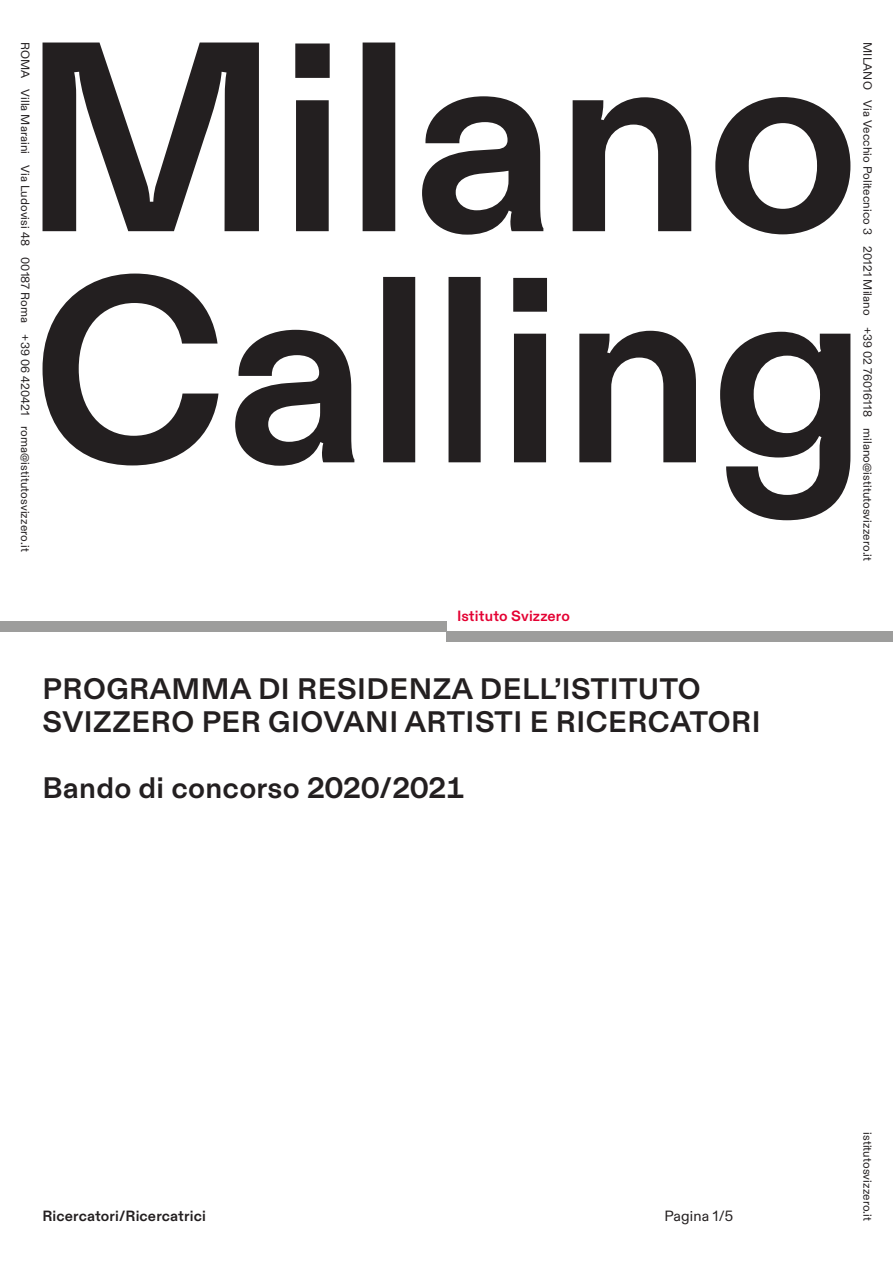
<style>
.page{position:relative;width:893px;height:1263px;background:#fff}
.page>*{position:absolute;margin:0;border:0;box-sizing:border-box;transform-origin:0 0}
.t1{font:700 27px/33px "Istituto Svizzero";letter-spacing:.02em;color:#231f20}
.t2{font:700 13.5px "Istituto Svizzero";letter-spacing:.01em;color:#231f20}
.t3{font:700 13.5px "Istituto Svizzero";letter-spacing:.01em;color:#e40032}
.t4{font:13.5px "Istituto Svizzero";letter-spacing:.01em;color:#231f20}
.t5{font:10.8px "Istituto Svizzero";letter-spacing:.01em;color:#231f20}
</style>
<div class="page">
<svg style="left:43px;top:43px;width:807px;height:192px"></svg>
<svg style="left:43px;top:274px;width:807px;height:246px"></svg>
<div style="left:446px;top:631px;width:447px;height:11px;background:#9d9d9c"></div>
<div style="left:0;top:621px;width:446px;height:10px;background:#9d9d9c"></div>
<p class="t5" style="left:32px;top:42px;width:511px;rotate:90deg">ROMA Villa Maraini Via Ludovisi 48 00187 Roma +39 06 420421 roma@istitutosvizzero.it</p>
<p class="t5" style="left:875px;top:42px;width:521px;rotate:90deg">MILANO Via Vecchio Politecnico 3 20121 Milano +39 02 76016118 milano@istitutosvizzero.it</p>
<p class="t3" style="left:457px;top:607px;width:114px">Istituto Svizzero</p>
<p class="t1" style="left:43px;top:674px;width:719px">PROGRAMMA DI RESIDENZA DELL’ISTITUTO<br>SVIZZERO PER GIOVANI ARTISTI E RICERCATORI</p>
<p class="t1" style="left:43px;top:773px;width:423px">Bando di concorso 2020/2021</p>
<p class="t2" style="left:43px;top:1207px;width:165px">Ricercatori/Ricercatrici</p>
<p class="t4" style="left:664px;top:1207px;width:70px">Pagina 1/5</p>
<p class="t5" style="left:875px;top:1132px;width:91px;rotate:90deg">istitutosvizzero.it</p>
</div>
